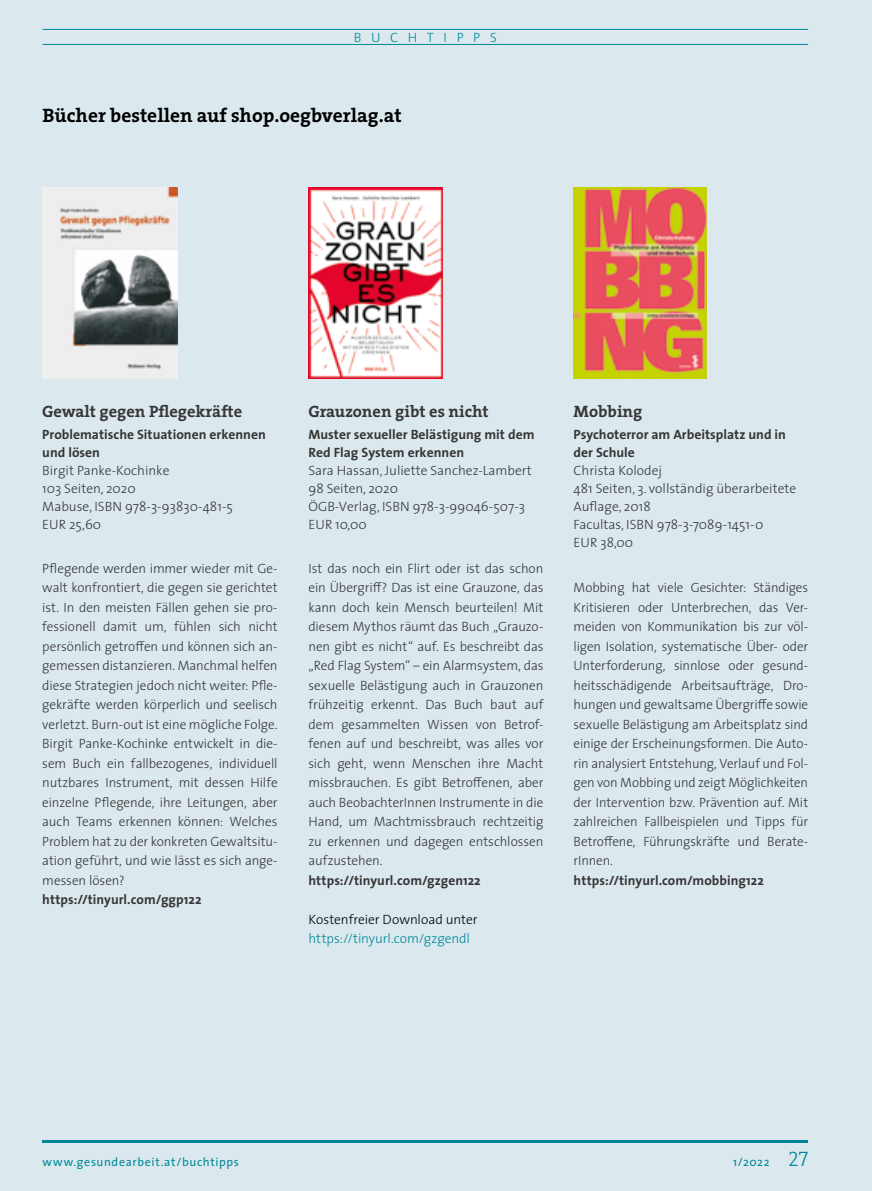
<style>
.page{position:relative;width:872px;height:1191px;background:#dbe9ee}
.page>*{position:absolute;margin:0;border:0;box-sizing:border-box;transform-origin:0 0}
.t1{font:700 19.5px "The Serif";color:#000}
.t2{font:700 16.5px "The Serif";color:#373636}
.t3{font:300 13.5px/19.5px "The Sans";color:#373636}
.t4{font:700 13.5px/18px "The Sans";color:#373636}
.t5{font:300 13.5px "The Sans";color:#089}
.t6{font:300 13.5px "The Sans";letter-spacing:-.005em;color:#000}
.t7{font:300 13.5px "The Sans";letter-spacing:.715em;color:#089}
.t8{font:12px "The Sans";letter-spacing:.055em;color:#089}
.s1{font-family:"The Serif Light Caps";font-size:21px}
</style>
<div class="page">
<hr style="left:43px;top:1140px;width:765px;height:2px;background:#089">
<img style="left:308px;top:187px;width:134px;height:191px">
<img style="left:42px;top:187px;width:135px;height:191px">
<img style="left:573px;top:187px;width:133px;height:191px">
<hr style="left:43px;top:29px;width:765px;height:1px;background:#089">
<hr style="left:43px;top:44px;width:765px;height:1px;background:#089">
<p class="t7" style="left:354px;top:26px;width:144px">BUCHTIPPS</p>
<h1 class="t1" style="left:43px;top:99px;width:361px">Bücher bestellen auf shop.oegbverlag.at</h1>
<p class="t2" style="left:42px;top:397px;width:201px">Gewalt gegen Pflegekräfte</p>
<p class="t4" style="left:42px;top:425px;width:225px">Problematische Situationen erkennen und lösen</p>
<p class="t3" style="left:42px;top:461px;width:192px;line-height:18px">Birgit Panke-Kochinke<br>103 Seiten, 2020<br>Mabuse, ISBN 978-3-93830-481-5<br>EUR 25,60</p>
<p class="t3" style="left:42px;top:558px;width:237px;text-align:justify">Pflegende werden immer wieder mit Ge&shy;walt konfrontiert, die gegen sie gerichtet ist. In den meisten Fällen gehen sie pro&shy;fessionell damit um, fühlen sich nicht persönlich getroffen und können sich an&shy;gemessen distanzieren. Manchmal helfen diese Strategien jedoch nicht weiter: Pfle&shy;gekräfte werden körperlich und seelisch verletzt. Burn-out ist eine mögliche Folge.<br>Birgit Panke-Kochinke entwickelt in die&shy;sem Buch ein fallbezogenes, individuell nutzbares Instrument, mit dessen Hilfe einzelne Pflegende, ihre Leitungen, aber auch Teams erkennen können: Welches Problem hat zu der konkreten Gewaltsitu&shy;ation geführt, und wie lässt es sich ange&shy;messen lösen?</p>
<p class="t4" style="left:42px;top:890px;width:161px">https://tinyurl.com/ggp122</p>
<p class="t2" style="left:308px;top:397px;width:182px">Grauzonen gibt es nicht</p>
<p class="t4" style="left:308px;top:425px;width:228px">Muster sexueller Belästigung mit dem<br>Red Flag System erkennen</p>
<p class="t3" style="left:308px;top:461px;width:225px;line-height:18px">Sara Hassan, Juliette Sanchez-Lambert<br>98 Seiten, 2020<br>ÖGB-Verlag, ISBN 978-3-99046-507-3<br>EUR 10,00</p>
<p class="t3" style="left:308px;top:558px;width:236px;text-align:justify">Ist das noch ein Flirt oder ist das schon ein Übergriff? Das ist eine Grauzone, das kann doch kein Mensch beurteilen! Mit diesem Mythos räumt das Buch „Grauzo&shy;nen gibt es nicht“ auf. Es beschreibt das „Red Flag System“ – ein Alarmsystem, das sexuelle Belästigung auch in Grauzonen frühzeitig erkennt. Das Buch baut auf dem gesammelten Wissen von Betrof&shy;fenen auf und beschreibt, was alles vor sich geht, wenn Menschen ihre Macht missbrauchen. Es gibt Betroffenen, aber auch BeobachterInnen Instrumente in die Hand, um Machtmissbrauch rechtzeitig zu erkennen und dagegen entschlossen aufzustehen.</p>
<p class="t4" style="left:308px;top:871px;width:174px">https://tinyurl.com/gzgen122</p>
<p class="t6" style="left:308px;top:908px;width:171px">Kostenfreier Download unter</p>
<p class="t5" style="left:308px;top:927px;width:163px">https://tinyurl.com/gzgendl</p>
<p class="t2" style="left:573px;top:397px;width:70px">Mobbing</p>
<p class="t4" style="left:573px;top:425px;width:214px">Psychoterror am Arbeitsplatz und in der Schule</p>
<p class="t3" style="left:573px;top:461px;width:224px;line-height:18px">Christa Kolodej<br>481 Seiten, 3. vollständig überarbeitete<br>Auflage, 2018<br>Facultas, ISBN 978-3-7089-1451-0<br>EUR 38,00</p>
<p class="t3" style="left:573px;top:577px;width:236px;text-align:justify">Mobbing hat viele Gesichter: Ständiges Kritisieren oder Unterbrechen, das Ver&shy;meiden von Kommunikation bis zur völ&shy;ligen Isolation, systematische Über- oder Unterforderung, sinnlose oder gesund&shy;heitsschädigende Arbeitsaufträge, Dro&shy;hungen und gewaltsame Übergriffe sowie sexuelle Belästigung am Arbeitsplatz sind einige der Erscheinungsformen. Die Auto&shy;rin analysiert Entstehung, Verlauf und Fol&shy;gen von Mobbing und zeigt Möglichkeiten der Intervention bzw. Prävention auf. Mit zahlreichen Fallbeispielen und Tipps für Betroffene, Führungskräfte und Berate&shy;rInnen.</p>
<p class="t4" style="left:573px;top:871px;width:192px">https://tinyurl.com/mobbing122</p>
<p class="t8" style="left:43px;top:1151px;width:198px">www.gesundearbeit.at/buchtipps</p>
<p class="t8" style="left:733px;top:1151px;width:76px">1/2022 <span class="s1">27</span></p>
</div>
